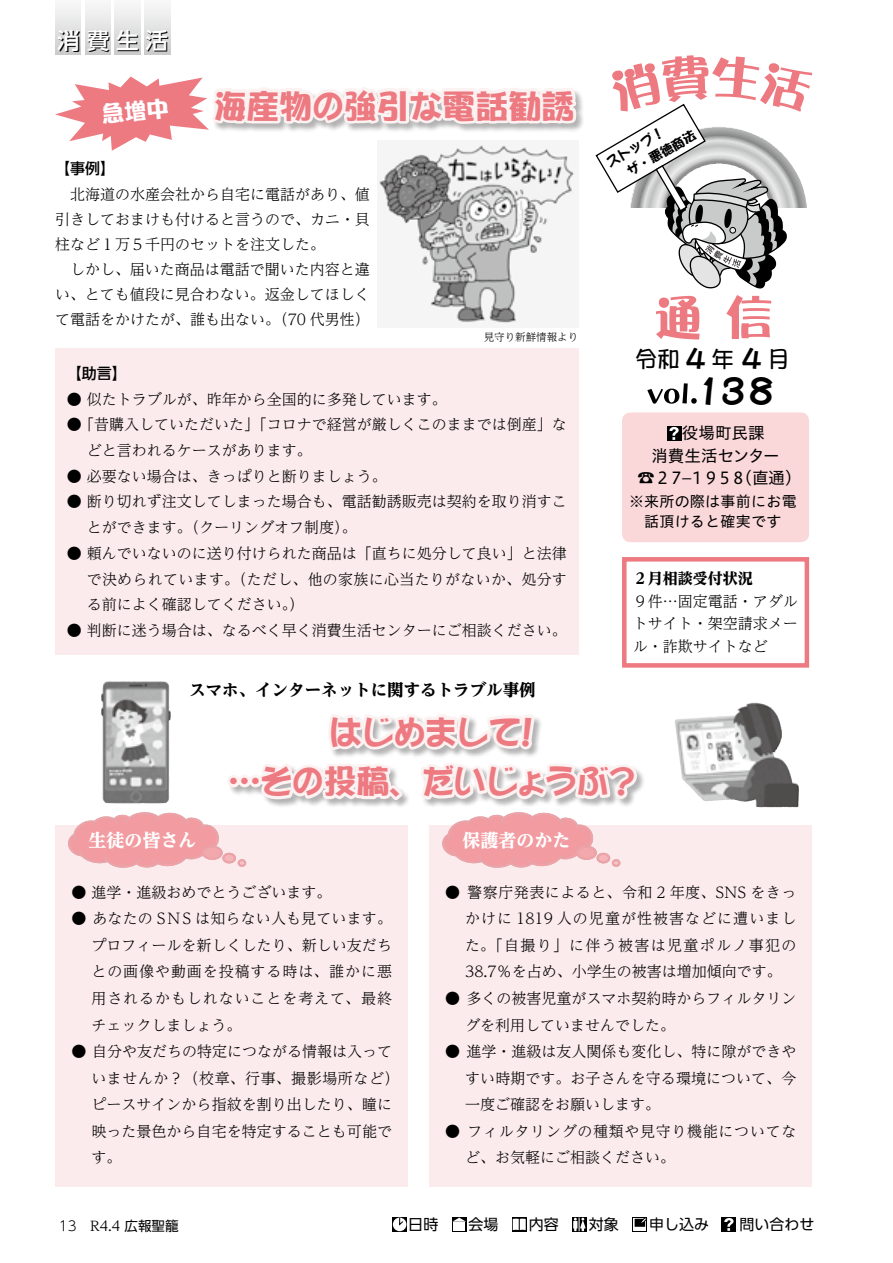
<style>
.page{position:relative;width:893px;height:1263px;background:#fff}
.page>*{position:absolute;margin:0;border:0;box-sizing:border-box;transform-origin:0 0}
.t1{font:39px "DFPOP1 Std W5";color:#000}
.t2{font:32.85px/49.5px "DFPOP1 Std W12";letter-spacing:-.02em;color:#ed7981;text-align:center}
.t3{font:32.85px "DFPOP1 Std W12";color:#ed7981}
.t4{font:22.5px "DFPOP1 Std W5";color:#000}
.t5{font:500 22.5px "UD Shin Go Pro";color:#000}
.t6{font:800 18px "UD Reimin Pro";color:#fff}
.t7{font:16.5px/22.5px "Hiragino UD Sans Std W4";letter-spacing:-.005em;color:#000;text-align:center}
.t8{font:800 16.5px "UD Reimin Pro";color:#000}
.t9{font:300 15px/26.5px "UD Reimin Pro";color:#000;text-align:justify}
.t10{font:300 15px/26.5px "UD Reimin Pro";letter-spacing:.045em;color:#000}
.t11{font:15px "UD Shin Go Pro";letter-spacing:.005em;color:#000}
.t12{font:15px/19.5px "Hiragino UD Sans Std W4";letter-spacing:.02em;color:#000}
.t13{font:800 15px "UD Reimin Pro";color:#000}
.t14{font:500 15px "UD Shin Go Pro";color:#000}
.t15{font:13.5px "UD Reimin Pro";color:#000}
.t16{font:12.9px/18px "DFPOP1 Std W12";color:#000}
.t17{font:300 10.5px "UD Reimin Pro";color:#000}
.s1{font-size:30px}
.s2{font-family:"UD Shin M Go Pro";font-weight:300}
.s3{font-family:"UD Shin Go Pro"}
</style>
<div class="page">
<svg style="left:392px;top:1217px;width:15px;height:15px"></svg>
<div style="left:393px;top:1217px;width:13px;height:14px;background:#fff;border-radius:50%"></div>
<svg style="left:399px;top:1217px;width:5px;height:9px"></svg>
<svg style="left:452px;top:1217px;width:15px;height:15px"></svg>
<svg style="left:452px;top:1217px;width:14px;height:5px"></svg>
<div style="left:454px;top:1222px;width:11px;height:9px;background:#fff"></div>
<svg style="left:512px;top:1217px;width:15px;height:15px"></svg>
<svg style="left:513px;top:1218px;width:13px;height:13px"></svg>
<svg style="left:572px;top:1217px;width:15px;height:15px"></svg>
<svg style="left:573px;top:1217px;width:12px;height:14px"></svg>
<svg style="left:635px;top:1217px;width:12px;height:10px"></svg>
<div style="left:721px;top:1217px;width:15px;height:15px;background:#000"></div>
<svg style="left:724px;top:1218px;width:10px;height:13px"></svg>
<div style="left:622px;top:412px;width:187px;height:130px;background:#fad7d9;border-radius:9px"></div>
<div style="left:667px;top:426px;width:14px;height:15px;background:#000"></div>
<svg style="left:669px;top:427px;width:10px;height:13px"></svg>
<svg style="left:595px;top:55px;width:217px;height:285px"></svg>
<svg style="left:647px;top:383px;width:50px;height:21px"></svg>
<div style="left:55px;top:0;width:26px;height:54px;background:#f2f2f2"></div>
<div style="left:85px;top:0;width:26px;height:54px;background:#f2f2f2"></div>
<div style="left:115px;top:0;width:25px;height:54px;background:#f2f2f2"></div>
<div style="left:145px;top:0;width:25px;height:54px;background:#f2f2f2"></div>
<div style="left:622px;top:557px;width:187px;height:111px;background:#fff;border:4px solid #ed7981"></div>
<div style="left:55px;top:349px;width:523px;height:306px;background:#fcebec"></div>
<div style="left:55px;top:825px;width:353px;height:361px;background:#fcebec"></div>
<div style="left:429px;top:825px;width:383px;height:361px;background:#fcebec"></div>
<img style="left:101px;top:681px;width:70px;height:123px">
<img style="left:675px;top:702px;width:81px;height:102px">
<img style="left:418px;top:249px;width:121px;height:75px">
<div style="left:228px;top:714px;width:418px;height:95px;background:#000;opacity:.3"></div>
<svg style="left:228px;top:714px;width:412px;height:91px"></svg>
<svg style="left:68px;top:812px;width:151px;height:56px"></svg>
<div style="left:203px;top:847px;width:19px;height:12px;background:#f3a8ad;border-radius:50%"></div>
<div style="left:202px;top:846px;width:21px;height:14px;border:2px solid #f2a1a7;border-radius:50%"></div>
<div style="left:223px;top:854px;width:12px;height:8px;background:#f5b5ba;border-radius:50%"></div>
<div style="left:222px;top:853px;width:14px;height:10px;border:2px solid #f2a1a7;border-radius:50%"></div>
<div style="left:238px;top:859px;width:8px;height:8px;border:2px solid #f2a1a7;border-radius:50%"></div>
<svg style="left:442px;top:812px;width:151px;height:56px"></svg>
<div style="left:577px;top:847px;width:19px;height:12px;background:#f3a8ad;border-radius:50%"></div>
<div style="left:576px;top:846px;width:21px;height:14px;border:2px solid #f2a1a7;border-radius:50%"></div>
<div style="left:598px;top:854px;width:11px;height:8px;background:#f5b5ba;border-radius:50%"></div>
<div style="left:597px;top:853px;width:13px;height:10px;border:2px solid #f2a1a7;border-radius:50%"></div>
<div style="left:612px;top:859px;width:8px;height:8px;border:2px solid #f2a1a7;border-radius:50%"></div>
<svg style="left:55px;top:18px;width:528px;height:231px"></svg>
<h3 class="t5" style="left:58px;top:23px;width:112px">消費生活</h3>
<h2 class="t3" style="left:214px;top:88px;width:362px">海産物の強引な電話勧誘</h2>
<p class="t14" style="left:55px;top:157px;width:62px">【事例】</p>
<p class="t9" style="left:55px;top:181px;width:316px;line-height:25.2px;text-align:left">　北海道の水産会社から自宅に電話があり、値引きしておまけも付けると言うので、カニ・貝柱など１万５千円のセットを注文した。<br>　しかし、届いた商品は電話で聞いた内容と違い、とても値段に見合わない。返金してほしくて電話をかけたが、誰も出ない。（70 代男性）</p>
<p class="t17" style="left:484px;top:328px;width:96px">見守り新鮮情報より</p>
<p class="t14" style="left:67px;top:361px;width:61px">【助言】</p>
<p class="t9" style="left:67px;top:385px;width:381px">● 似たトラブルが、昨年から全国的に多発しています。</p>
<p class="t9" style="left:87px;top:411px;width:482px;line-height:25.7px;text-indent:-20px">●「昔購入していただいた」「コロナで経営が厳しくこのままでは倒産」などと言われるケースがあります。</p>
<p class="t9" style="left:67px;top:462px;width:321px">● 必要ない場合は、きっぱりと断りましょう。</p>
<p class="t9" style="left:87px;top:488px;width:482px;line-height:25.7px;text-indent:-20px">● 断り切れず注文してしまった場合も、電話勧誘販売は契約を取り消すことができます。（クーリングオフ制度）。</p>
<p class="t9" style="left:87px;top:540px;width:482px;line-height:25.7px;text-indent:-20px">● 頼んでいないのに送り付けられた商品は「直ちに処分して良い」と法律で決められています。（ただし、他の家族に心当たりがないか、処分する前によく確認してください。）</p>
<p class="t9" style="left:67px;top:616px;width:501px">● 判断に迷う場合は、なるべく早く消費生活センターにご相談ください。</p>
<p class="t8" style="left:189px;top:676px;width:348px">スマホ、インターネットに関するトラブル事例</p>
<p class="t16" style="left:603px;top:155px;width:92px;rotate:-30deg">ストップ！<br>　ザ・悪徳商法</p>
<h3 class="t4" style="left:635px;top:347px;width:157px">令和<span class="s1">4</span>年<span class="s1">4</span>月</h3>
<h1 class="t1" style="left:695px;top:370px;width:81px">138</h1>
<p class="t7" style="left:638px;top:421px;width:165px">役場町民課<br>消費生活センター<br>☎２７−１９５８（直通）</p>
<p class="t12" style="left:629px;top:491px;width:169px">※来所の際は事前にお電　話頂けると確実です</p>
<p class="t13" style="left:633px;top:566px;width:121px">２月相談受付状況</p>
<p class="t9" style="left:633px;top:589px;width:166px;line-height:22.5px">９件…固定電話・アダルトサイト・架空請求メール・詐欺サイトなど</p>
<h2 class="t2" style="left:228px;top:707px;width:412px">はじめまして！<br>…その投稿、だいじょうぶ？</h2>
<p class="t6" style="left:88px;top:826px;width:109px">生徒の皆さん</p>
<p class="t6" style="left:463px;top:826px;width:109px">保護者のかた</p>
<p class="t9" style="left:71px;top:878px;width:261px">● 進学・進級おめでとうございます。</p>
<p class="t9" style="left:91px;top:905px;width:302px;text-indent:-20px">● あなたの SNS は知らない人も見ています。プロフィールを新しくしたり、新しい友だちとの画像や動画を投稿する時は、誰かに悪用されるかもしれないことを考えて、最終チェックしましょう。</p>
<p class="t9" style="left:91px;top:1038px;width:310px;text-align:left;text-indent:-20px">● 自分や友だちの特定につながる情報は入っていませんか？（校章、行事、撮影場所など）ピースサインから指紋を割り出したり、瞳に映った景色から自宅を特定することも可能です。</p>
<p class="t9" style="left:465px;top:878px;width:333px;text-indent:-20px">● 警察庁発表によると、令和 2 年度、SNS をきっかけに 1819 人の児童が性被害などに遭いました。「自撮り」に伴う被害は児童ポルノ事犯の38.7％を占め、小学生の被害は増加傾向です。</p>
<p class="t9" style="left:465px;top:984px;width:333px;text-indent:-20px">● 多くの被害児童がスマホ契約時からフィルタリングを利用していませんでした。</p>
<p class="t9" style="left:465px;top:1038px;width:333px;text-indent:-20px">● 進学・進級は友人関係も変化し、特に隙ができやすい時期です。お子さんを守る環境について、今一度ご確認をお願いします。</p>
<p class="t10" style="left:465px;top:1117px;width:333px;text-indent:-20px">● フィルタリングの種類や見守り機能についてなど、お気軽にご相談ください。</p>
<p class="t15" style="left:59px;top:1215px;width:121px"><span class="s2">13　</span>R4.4 <span class="s3">広報聖籠</span></p>
<p class="t11" style="left:408px;top:1212px;width:408px">日時　　会場　　内容　　対象　　申し込み　　問い合わせ</p>
</div>
